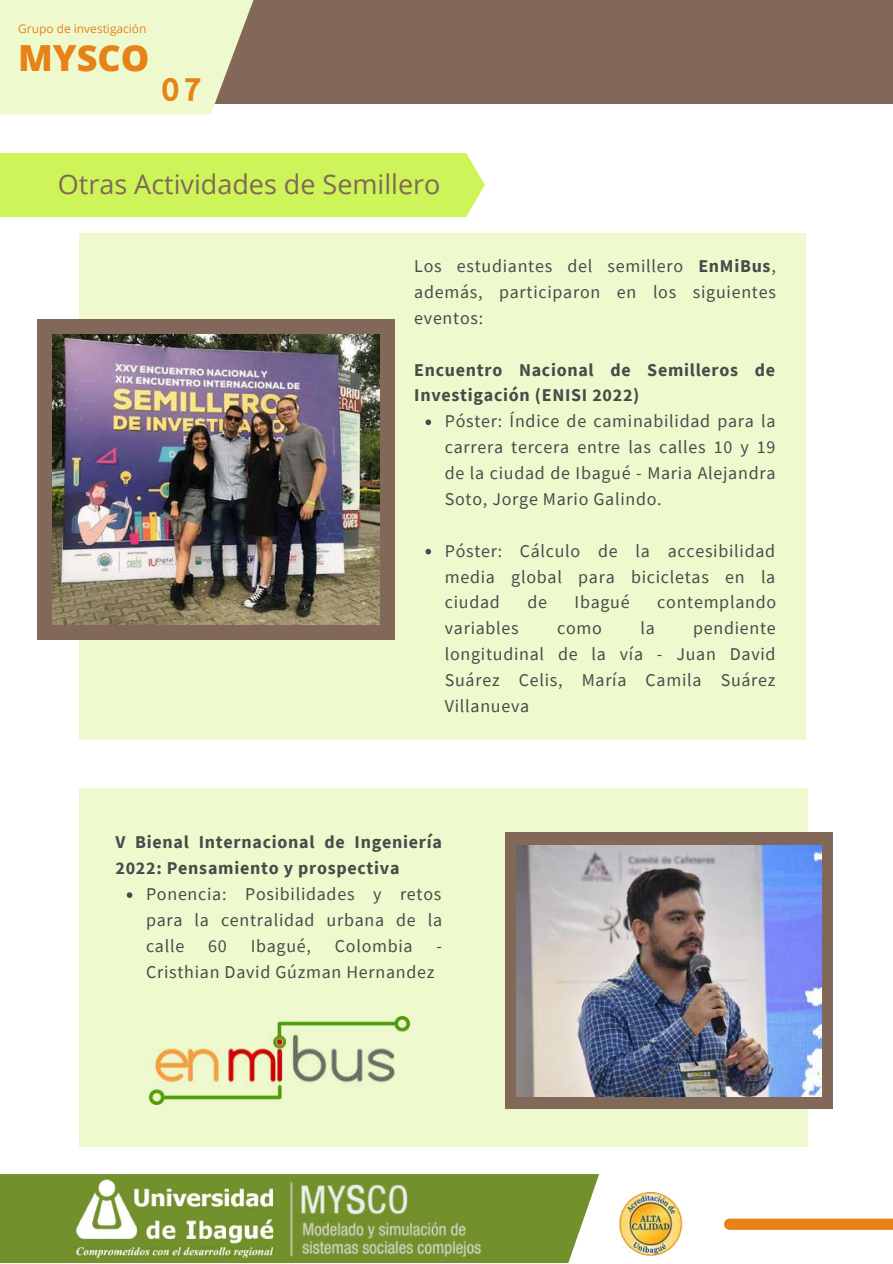
<style>
.page{position:relative;width:893px;height:1264px;background:#fff}
.page>*{position:absolute;margin:0;border:0;box-sizing:border-box;transform-origin:0 0}
.t1{font:800 36px "Open Sans";color:#e78217}
.t2{font:30px "CA Generated";color:#e78217}
.t3{font:27px "Open Sans";color:#816859}
.t4{font:18px/25.8px "Source Sans Pro";letter-spacing:.04em;color:#4a4a4a;text-align:justify}
.t5{font:700 18px/25.8px "Source Sans Pro";letter-spacing:.04em;color:#4a4a4a}
.t6{font:12px "Open Sans";color:#e78217}
.s1{font-weight:700}
</style>
<div class="page">
<div style="left:79px;top:788px;width:728px;height:358px;background:#eeface"></div>
<div style="left:79px;top:233px;width:726px;height:506px;background:#eeface"></div>
<div style="left:729px;top:1218px;width:163px;height:11px;background:#e78217"></div>
<img style="left:619px;top:1192px;width:64px;height:63px">
<svg style="left:0;top:1174px;width:599px;height:88px;background:#7d983c"></svg>
<img style="left:285px;top:1175px;width:204px;height:87px">
<img style="left:72px;top:1176px;width:212px;height:83px">
<div style="left:0;top:0;width:892px;height:104px;background:#816859"></div>
<svg style="left:0;top:0;width:254px;height:115px;background:#e6efc6"></svg>
<div style="left:0;top:153px;width:485px;height:64px;background:#cdf458"></div>
<div style="left:38px;top:319px;width:357px;height:320px;background:#816859"></div>
<img style="left:53px;top:334px;width:327px;height:290px">
<div style="left:505px;top:832px;width:327px;height:277px;background:#816859"></div>
<img style="left:516px;top:845px;width:305px;height:251px">
<img style="left:149px;top:1016px;width:260px;height:88px">
<svg style="left:425px;top:419px;width:6px;height:6px"></svg>
<svg style="left:425px;top:549px;width:6px;height:5px"></svg>
<svg style="left:127px;top:892px;width:5px;height:6px"></svg>
<p class="t6" style="left:18px;top:20px;width:130px">Grupo de investigación</p>
<h1 class="t1" style="left:18px;top:32px;width:133px">MYSCO</h1>
<h2 class="t2" style="left:161px;top:73px;width:42px">07</h2>
<h3 class="t3" style="left:58px;top:165px;width:384px">Otras Actividades de Semillero</h3>
<p class="t4" style="left:414px;top:253px;width:363px">Los estudiantes del semillero <span class="s1">EnMiBus</span>, además, participaron en los siguientes eventos:</p>
<p class="t5" style="left:414px;top:356px;width:362px">Encuentro Nacional de Semilleros de<br>Investigación (ENISI 2022)</p>
<p class="t4" style="left:445px;top:408px;width:332px">Póster: Índice de caminabilidad para la carrera tercera entre las calles 10 y 19 de la ciudad de Ibagué - Maria Alejandra Soto, Jorge Mario Galindo.</p>
<p class="t4" style="left:445px;top:537px;width:332px">Póster: Cálculo de la accesibilidad media global para bicicletas en la ciudad</p>
<p class="t4" style="left:527px;top:589px;width:21px">de</p>
<p class="t4" style="left:574px;top:589px;width:57px">Ibagué</p>
<p class="t4" style="left:657px;top:589px;width:120px">contemplando</p>
<p class="t4" style="left:445px;top:615px;width:332px;text-indent:248px">pendiente longitudinal de la vía - Juan David Suárez Celis, María Camila Suárez Villanueva</p>
<p class="t4" style="left:445px;top:615px;width:75px">variables</p>
<p class="t4" style="left:557px;top:615px;width:46px">como</p>
<p class="t4" style="left:640px;top:615px;width:16px">la</p>
<p class="t5" style="left:115px;top:829px;width:328px">V Bienal Internacional de Ingeniería<br>2022: Pensamiento y prospectiva</p>
<p class="t4" style="left:146px;top:880px;width:298px">Ponencia: Posibilidades y retos para la centralidad urbana de la calle</p>
<p class="t4" style="left:208px;top:932px;width:20px">60</p>
<p class="t4" style="left:251px;top:932px;width:62px">Ibagué,</p>
<p class="t4" style="left:335px;top:932px;width:79px">Colombia</p>
<p class="t4" style="left:436px;top:932px;width:7px">-</p>
<p class="t4" style="left:146px;top:958px;width:290px">Cristhian David Gúzman Hernandez</p>
</div>
